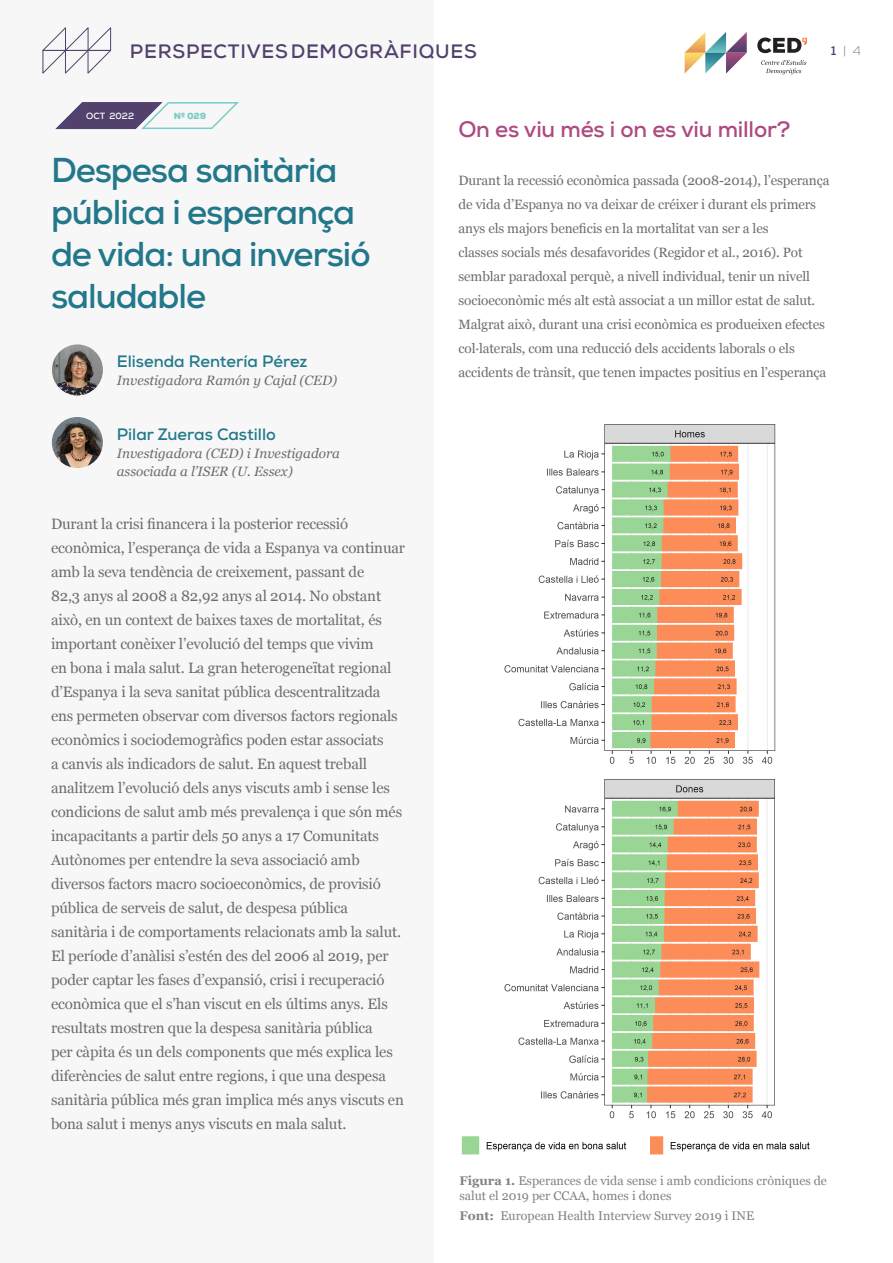
<style>
.page{position:relative;width:893px;height:1263px;background:#fff}
.page>*{position:absolute;margin:0;border:0;box-sizing:border-box;transform-origin:0 0}
.t1{font:700 34.5px/42px "Nexa";letter-spacing:-.03em;color:#22788a}
.Texto_párrafo{font:700 22.5px "Nexa";letter-spacing:-.01em;color:#ad4a80}
.t2{font:700 19.35px "Nexa";letter-spacing:.04em;color:#51416c}
.t3{font:700 16.5px "Nexa";color:#22788a}
.Texto_párrafo-2{font:15px/24px "Georgia";letter-spacing:-.01em;color:#6c6d70}
.Título_sección{font:13.5px/24px "Georgia";letter-spacing:-.01em;color:#6c6d70}
.t4{font:italic 13.5px/18px "Georgia";color:#6c6d70}
.t5{font:12.75px "Nexa";color:#9c9c9c}
.Pie_de_grafico{font:12.45px/15.6px "Georgia";color:#808285}
.t6{font:700 9px "Nexa";color:#fff}
.t7{font:900 9px "Nexa";color:#79ccc9}
.s1{font-weight:700;color:#51416c}
.s2{font-weight:700}
</style>
<div class="page">
<div style="left:0;top:0;width:434px;height:1263px;background:#f7f7f7"></div>
<img style="left:461px;top:1136px;width:166px;height:19px">
<img style="left:651px;top:1136px;width:159px;height:19px">
<img style="left:504px;top:424px;width:272px;height:340px">
<img style="left:504px;top:779px;width:271px;height:340px">
<img style="left:52px;top:344px;width:51px;height:51px;border-radius:26px">
<img style="left:52px;top:417px;width:51px;height:51px;border-radius:26px">
<svg style="left:55px;top:102px;width:184px;height:28px"></svg>
<svg style="left:42px;top:27px;width:70px;height:47px"></svg>
<svg style="left:685px;top:32px;width:62px;height:42px"></svg>
<svg style="left:757px;top:38px;width:50px;height:15px"></svg>
<svg style="left:761px;top:60px;width:45px;height:14px"></svg>
<p class="t2" style="left:130px;top:39px;width:348px">PERSPECTIVES DEMOGRÀFIQUES</p>
<p class="t5" style="left:831px;top:43px;width:32px"><span class="s1">1</span> | 4</p>
<p class="t6" style="left:86px;top:110px;width:49px">OCT 2022</p>
<p class="t7" style="left:174px;top:110px;width:34px">Nº 029</p>
<p class="t1" style="left:51px;top:149px;width:321px">Despesa sanitària pública i esperança de vida: una inversió saludable</p>
<p class="t3" style="left:117px;top:351px;width:192px">Elisenda Rentería Pérez</p>
<p class="t4" style="left:117px;top:371px;width:222px">Investigadora Ramón y Cajal (CED)</p>
<p class="t3" style="left:117px;top:423px;width:161px">Pilar Zueras Castillo</p>
<p class="t4" style="left:117px;top:443px;width:225px">Investigadora (CED) i Investigadora associada a l’ISER (U. Essex)</p>
<p class="Texto_párrafo-2" style="left:51px;top:511px;width:355px">Durant la crisi financera i la posterior recessió econòmica, l’esperança de vida a Espanya va continuar amb la seva tendència de creixement, passant de<br>82,3 anys al 2008 a 82,92 anys al 2014. No obstant això, en un context de baixes taxes de mortalitat, és important conèixer l’evolució del temps que vivim<br>en bona i mala salut. La gran heterogeneïtat regional d’Espanya i la seva sanitat pública descentralitzada ens permeten observar com diversos factors regionals econòmics i sociodemogràfics poden estar associats<br>a canvis als indicadors de salut. En aquest treball analitzem l’evolució dels anys viscuts amb i sense les condicions de salut amb més prevalença i que són més incapacitants a partir dels 50 anys a 17 Comunitats Autònomes per entendre la seva associació amb diversos factors macro socioeconòmics, de provisió pública de serveis de salut, de despesa pública sanitària i de comportaments relacionats amb la salut.<br>El període d’anàlisi s’estén des del 2006 al 2019, per poder captar les fases d’expansió, crisi i recuperació econòmica que el s’han viscut en els últims anys. Els resultats mostren que la despesa sanitària pública<br>per càpita és un dels components que més explica les diferències de salut entre regions, i que una despesa sanitària pública més gran implica més anys viscuts en bona salut i menys anys viscuts en mala salut.</p>
<p class="Texto_párrafo" style="left:459px;top:115px;width:333px">On es viu més i on es viu millor?</p>
<p class="Título_sección" style="left:459px;top:168px;width:373px">Durant la recessió econòmica passada (2008-2014), l’esperança de vida d’Espanya no va deixar de créixer i durant els primers anys els majors beneficis en la mortalitat van ser a les<br>classes socials més desafavorides (Regidor et al., 2016). Pot semblar paradoxal perquè, a nivell individual, tenir un nivell socioeconòmic més alt està associat a un millor estat de salut.<br>Malgrat això, durant una crisi econòmica es produeixen efectes col·laterals, com una reducció dels accidents laborals o els accidents de trànsit, que tenen impactes positius en l’esperança</p>
<p class="Pie_de_grafico" style="left:459px;top:1172px;width:369px"><span class="s2">Figura 1.</span> Esperances de vida sense i amb condicions cròniques de salut el 2019 per CCAA, homes i dones</p>
<p class="Pie_de_grafico" style="left:459px;top:1208px;width:296px"><span class="s2">Font:</span> European Health Interview Survey 2019 i INE</p>
</div>
